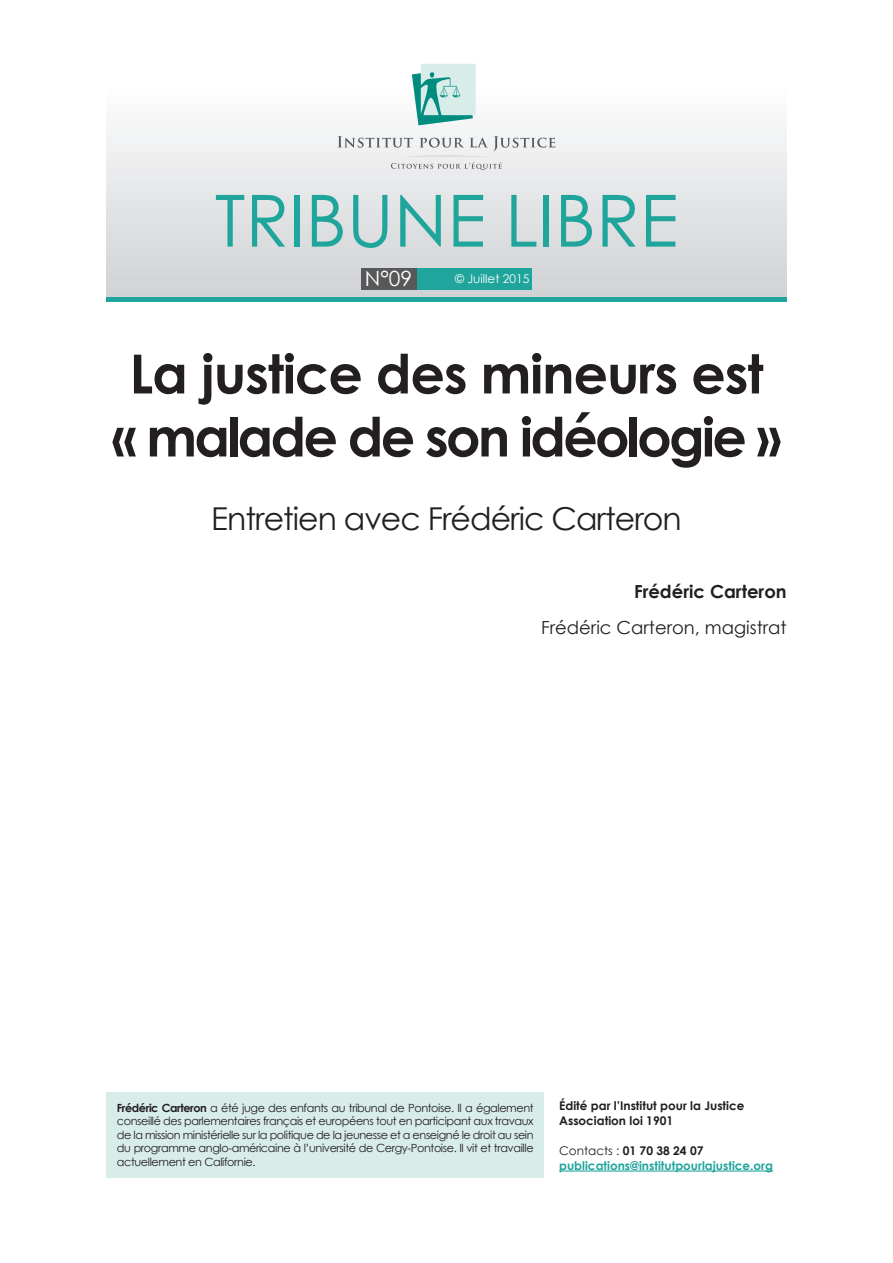
<style>
.page{position:relative;width:893px;height:1263px;background:#fff}
.page>*{position:absolute;margin:0;border:0;box-sizing:border-box;transform-origin:0 0}
.t1{font:72px "Century Gothic";color:#1fa59c}
.t2{font:700 54px/63px "Century Gothic";letter-spacing:-.05em;color:#231f20;text-align:center}
.t3{font:31.5px "Century Gothic";letter-spacing:-.03em;color:#231f20}
.t4{font:21px "Century Gothic";color:#fff}
.t5{font:18px "Century Gothic";color:#231f20}
.t6{font:700 18px "Century Gothic";color:#231f20}
.t7{font:700 12px/15px "Century Gothic";color:#1fa59c}
.t8{font:700 12px/15px "Century Gothic";color:#231f20}
.t9{font:12px "Century Gothic";color:#fff}
.t10{font:11.25px/13.5px "Century Gothic";letter-spacing:-.035em;color:#231f20;text-align:justify}
.s1{font-weight:700}
.s2{font-weight:400;color:#231f20}
.s3{color:#231f20}
</style>
<div class="page">
<div style="left:106px;top:0;width:681px;height:298px;background:linear-gradient(to bottom,#fff,#d3d5d7)"></div>
<div style="left:361px;top:268px;width:56px;height:21px;background:#57585a"></div>
<hr style="left:106px;top:298px;width:681px;height:4px;background:#1fa59c">
<div style="left:417px;top:268px;width:114px;height:21px;background:#1fa59c"></div>
<svg style="left:391px;top:162px;width:111px;height:8px"></svg>
<svg style="left:338px;top:136px;width:217px;height:20px"></svg>
<svg style="left:412px;top:64px;width:64px;height:61px"></svg>
<div style="left:106px;top:1093px;width:438px;height:85px;background:#d8ecea"></div>
<hr style="left:559px;top:1170px;width:214px;height:1px;background:#1fa59c">
<h1 class="t1" style="left:215px;top:170px;width:465px">Tribun e libre</h1>
<h3 class="t4" style="left:365px;top:264px;width:49px">N°09</h3>
<p class="t9" style="left:455px;top:270px;width:76px">© Juillet 2015</p>
<h2 class="t2" style="left:112px;top:340px;width:671px">La justice des mineurs est « malade de son idéologie »</h2>
<h3 class="t3" style="left:211px;top:497px;width:472px">Entretien avec Frédéric Carteron</h3>
<h3 class="t6" style="left:634px;top:577px;width:154px">Frédéric Carteron</h3>
<h3 class="t5" style="left:541px;top:615px;width:247px">Frédéric Carteron, magistrat</h3>
<p class="t10" style="left:117px;top:1101px;width:418px"><span class="s1">Frédéric Carteron</span> a été juge des enfants au tribunal de Pontoise. Il a également conseillé des parlementaires français et européens tout en participant aux travaux de la mission ministérielle sur la politique de la jeunesse et a enseigné le droit au sein du programme anglo-américaine à l’université de Cergy-Pontoise. Il vit et travaille actuellement en Californie.</p>
<p class="t8" style="left:559px;top:1097px;width:187px">Édité par l’Institut pour la Justice<br>Association loi 1901</p>
<p class="t7" style="left:559px;top:1142px;width:215px"><span class="s2">Contacts :</span> <span class="s3">01 70 38 24 07 </span>publications@institutpourlajustice.org</p>
</div>
